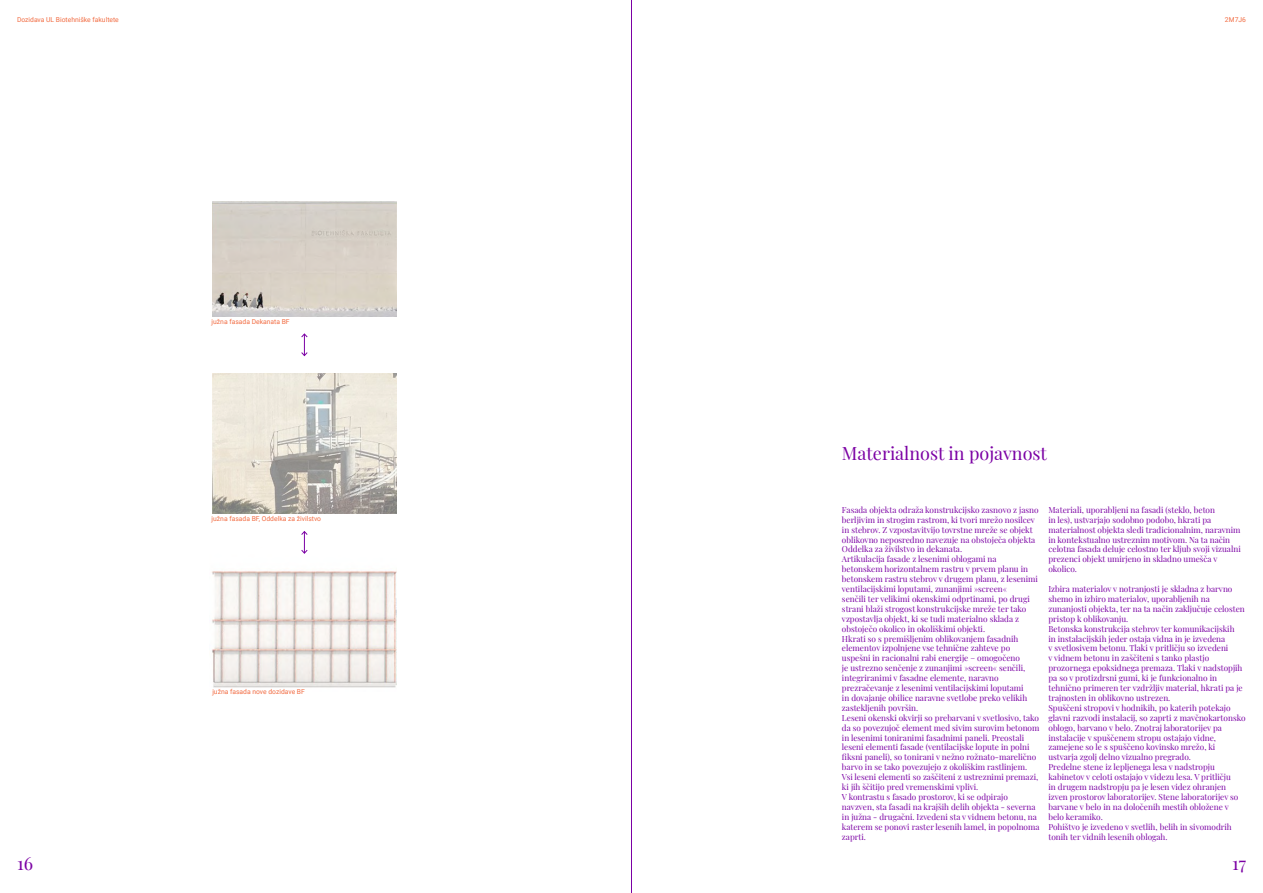
<style>
.page{position:relative;width:1263px;height:893px;background:#fff}
.page>*{position:absolute;margin:0;border:0;box-sizing:border-box;transform-origin:0 0}
.t1{font:18px "Playfair Display";color:#7b00a4}
.t2{font:8.25px/9.9px "Playfair Display";color:#7b00a4}
.t3{font:6.75px "Roboto";color:#f26c42}
</style>
<div class="page">
<hr style="left:631px;top:0;width:1px;height:893px;background:#7b00a4">
<img style="left:212px;top:571px;width:185px;height:117px">
<img style="left:212px;top:373px;width:185px;height:141px">
<img style="left:212px;top:201px;width:185px;height:115px">
<svg style="left:301px;top:333px;width:7px;height:24px"></svg>
<svg style="left:301px;top:531px;width:7px;height:23px"></svg>
<p class="t3" style="left:17px;top:15px;width:103px">Dozidava UL Biotehniške fakultete</p>
<p class="t3" style="left:1225px;top:15px;width:22px">2M7J6</p>
<p class="t3" style="left:212px;top:317px;width:80px">južna fasada Dekanata BF</p>
<p class="t3" style="left:212px;top:514px;width:111px">južna fasada BF, Oddelka za živilstvo</p>
<p class="t3" style="left:212px;top:687px;width:94px">južna fasada nove dozidave BF</p>
<h1 class="t1" style="left:842px;top:439px;width:206px">Materialnost in pojavnost</h1>
<p class="t2" style="left:842px;top:504px;width:199px">Fasada objekta odraža konstrukcijsko zasnovo z jasno berljivim in strogim rastrom, ki tvori mrežo nosilcev in stebrov. Z vzpostavitvijo tovrstne mreže se objekt oblikovno neposredno navezuje na obstoječa objekta Oddelka za živilstvo in dekanata.<br>Artikulacija fasade z lesenimi oblogami na<br>betonskem horizontalnem rastru v prvem planu in betonskem rastru stebrov v drugem planu, z lesenimi ventilacijskimi loputami, zunanjimi »screen«<br>senčili ter velikimi okenskimi odprtinami, po drugi strani blaži strogost konstrukcijske mreže ter tako vzpostavlja objekt, ki se tudi materialno sklada z obstoječo okolico in okoliškimi objekti.<br>Hkrati so s premišljenim oblikovanjem fasadnih elementov izpolnjene vse tehnične zahteve po uspešni in racionalni rabi energije – omogočeno<br>je ustrezno senčenje z zunanjimi »screen« senčili, integriranimi v fasadne elemente, naravno prezračevanje z lesenimi ventilacijskimi loputami<br>in dovajanje obilice naravne svetlobe preko velikih zastekljenih površin.<br>Leseni okenski okvirji so prebarvani v svetlosivo, tako da so povezujoč element med sivim surovim betonom in lesenimi toniranimi fasadnimi paneli. Preostali leseni elementi fasade (ventilacijske lopute in polni fiksni paneli), so tonirani v nežno rožnato-marelično barvo in se tako povezujejo z okoliškim rastlinjem.<br>Vsi leseni elementi so zaščiteni z ustreznimi premazi, ki jih ščitijo pred vremenskimi vplivi.<br>V kontrastu s fasado prostorov, ki se odpirajo navzven, sta fasadi na krajših delih objekta - severna in južna - drugačni. Izvedeni sta v vidnem betonu, na katerem se ponovi raster lesenih lamel, in popolnoma zaprti.</p>
<p class="t2" style="left:1048px;top:504px;width:194px">Materiali, uporabljeni na fasadi (steklo, beton<br>in les), ustvarjajo sodobno podobo, hkrati pa materialnost objekta sledi tradicionalnim, naravnim in kontekstualno ustreznim motivom. Na ta način celotna fasada deluje celostno ter kljub svoji vizualni prezenci objekt umirjeno in skladno umešča v okolico.</p>
<p class="t2" style="left:1048px;top:583px;width:199px">Izbira materialov v notranjosti je skladna z barvno shemo in izbiro materialov, uporabljenih na zunanjosti objekta, ter na ta način zaključuje celosten pristop k oblikovanju.<br>Betonska konstrukcija stebrov ter komunikacijskih<br>in instalacijskih jeder ostaja vidna in je izvedena<br>v svetlosivem betonu. Tlaki v pritličju so izvedeni<br>v vidnem betonu in zaščiteni s tanko plastjo prozornega epoksidnega premaza. Tlaki v nadstopjih pa so v protizdrsni gumi, ki je funkcionalno in tehnično primeren ter vzdržljiv material, hkrati pa je trajnosten in oblikovno ustrezen.<br>Spuščeni stropovi v hodnikih, po katerih potekajo glavni razvodi instalacij, so zaprti z mavčnokartonsko oblogo, barvano v belo. Znotraj laboratorijev pa instalacije v spuščenem stropu ostajajo vidne, zamejene so le s spuščeno kovinsko mrežo, ki ustvarja zgolj delno vizualno pregrado.<br>Predelne stene iz lepljenega lesa v nadstropju kabinetov v celoti ostajajo v videzu lesa. V pritličju<br>in drugem nadstropju pa je lesen videz ohranjen izven prostorov laboratorijev. Stene laboratorijev so barvane v belo in na določenih mestih obložene v belo keramiko.<br>Pohištvo je izvedeno v svetlih, belih in sivomodrih tonih ter vidnih lesenih oblogah.</p>
<h1 class="t1" style="left:17px;top:849px;width:17px">16</h1>
<h1 class="t1" style="left:1232px;top:849px;width:15px">17</h1>
</div>
